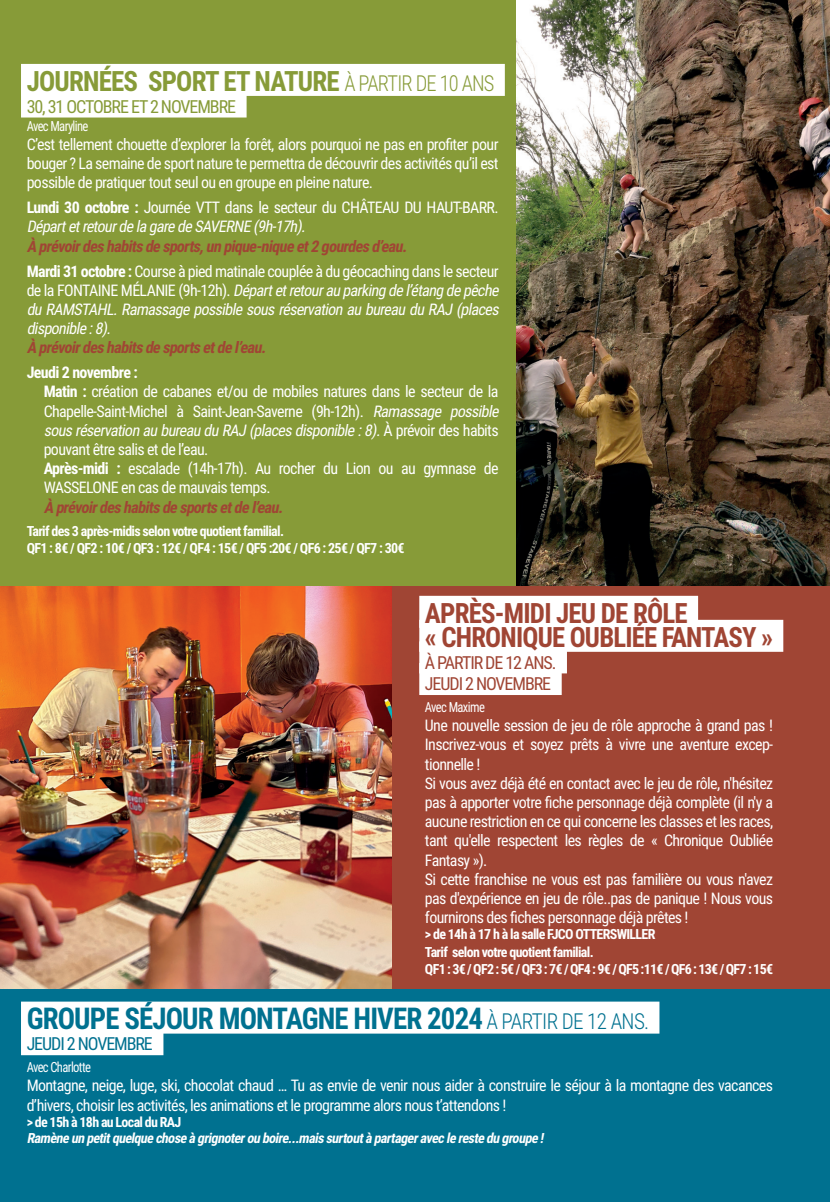
<style>
.page{position:relative;width:830px;height:1202px;background:#fff}
.page>*{position:absolute;margin:0;border:0;box-sizing:border-box;transform-origin:0 0}
.t1{font:700 30px "Roboto Condensed";letter-spacing:-.03em;color:#007190;scale:.96 1}
.t2{font:700 28px "Roboto Condensed";letter-spacing:-.03em;color:#879b38;scale:.96 1}
.t3{font:700 28px "Roboto Condensed";letter-spacing:-.03em;color:#a04534;scale:.95 1}
.t4{font:700 28px "Roboto Condensed";letter-spacing:-.03em;color:#a04534;scale:.96 1}
.t5{font:18px "Roboto Condensed";letter-spacing:-.06em;color:#a04534}
.t6{font:18px "Roboto Condensed";letter-spacing:-.06em;color:#879b38}
.t7{font:18px "Roboto Condensed";letter-spacing:-.06em;color:#007190}
.t8{font:16px/19.2px "Roboto Condensed";letter-spacing:-.04em;color:#fff;text-align:justify}
.t9{font:italic 16px/19.2px "Roboto Condensed";color:#fff}
.t10{font:italic 700 16px "Roboto Condensed";color:#a04534}
.t11{font:700 16px "Roboto Condensed";letter-spacing:-.04em;color:#fff}
.t12{font:700 14px "Roboto Condensed";letter-spacing:-.05em;color:#fff}
.t13{font:italic 700 14px "Roboto Condensed";color:#fff}
.t14{font:14px "Roboto Condensed";letter-spacing:-.05em;color:#fff;scale:.9 1}
.s1{font-weight:300;font-size:22px}
.s2{font-weight:700}
.s3{font-style:italic}
.s4{font-weight:700;font-style:normal}
.s5{font-style:normal}
</style>
<div class="page">
<div style="left:0;top:0;width:829px;height:643px;background:#879b38"></div>
<img style="left:517px;top:0;width:312px;height:586px">
<div style="left:0;top:987px;width:829px;height:215px;background:#007190"></div>
<div style="left:0;top:586px;width:829px;height:403px;background:#a04534"></div>
<img style="left:0;top:586px;width:391px;height:403px">
<div style="left:419px;top:596px;width:279px;height:32px;background:#fff"></div>
<div style="left:419px;top:620px;width:364px;height:32px;background:#fff"></div>
<div style="left:419px;top:641px;width:148px;height:32px;background:#fff"></div>
<div style="left:419px;top:663px;width:142px;height:32px;background:#fff"></div>
<div style="left:21px;top:64px;width:484px;height:32px;background:#fff"></div>
<div style="left:21px;top:86px;width:225px;height:32px;background:#fff"></div>
<div style="left:21px;top:1002px;width:638px;height:32px;background:#fff"></div>
<div style="left:21px;top:1023px;width:142px;height:32px;background:#fff"></div>
<p class="t2" style="left:27px;top:62px;width:489px">JOURNÉES SPORT ET NATURE <span class="s1">À PARTIR DE 10 ANS</span></p>
<p class="t6" style="left:27px;top:94px;width:211px">30, 31 OCTOBRE ET 2 NOVEMBRE</p>
<p class="t14" style="left:27px;top:116px;width:70px">Avec Maryline</p>
<p class="t8" style="left:27px;top:134px;width:473px">C’est tellement chouette d’explorer la forêt, alors pourquoi ne pas en profiter pour bouger ? La semaine de sport nature te permettra de découvrir des activités qu’il est possible de pratiquer tout seul ou en groupe en pleine nature.</p>
<p class="t8" style="left:27px;top:197px;width:473px"><span class="s2">Lundi 30 octobre :</span> Journée VTT dans le secteur du CHÂTEAU DU HAUT-BARR.<br><span class="s3">DépartetretourdelagaredeSAVERNE(9h-17h).</span></p>
<p class="t10" style="left:27px;top:235px;width:385px">À prévoirdeshabitsdesports,unpique-niqueet2gourdesd’eau.</p>
<p class="t9" style="left:27px;top:261px;width:477px"><span class="s4">Mardi 31 octobre :</span> <span class="s5">Course à pied matinale couplée à du géocaching dans le secteur d e l a F O N TA I N E M É L A N I E ( 9 h - 1 2 h ) .</span> Départetretourauparkingdel’étangdepêche duRAMSTAHL.RamassagepossiblesousréservationaubureauduRAJ(places disponible:8).</p>
<p class="t10" style="left:27px;top:336px;width:244px">À prévoirdeshabitsdesportsetdel’eau.</p>
<p class="t11" style="left:27px;top:361px;width:113px">Jeudi 2 novembre :</p>
<p class="t8" style="left:44px;top:382px;width:460px;text-align:left"><span class="s2">Matin :</span> création de cabanes et/ou de mobiles natures dans le secteur de la Chapelle-Saint-Michel à Saint-Jean-Saverne (9h-12h). <span class="s3">Ramassage possible sousréservationaubureauduRAJ(placesdisponible:8).</span>À p r é v o i r d e s h a b i t s pouvant être salis et de l’eau.</p>
<p class="t8" style="left:44px;top:458px;width:456px"><span class="s2">Après-midi :</span> escalade (14h-17h). Au rocher du Lion ou au gymnase de<br>WASSELONE en cas de mauvais temps.</p>
<p class="t10" style="left:44px;top:496px;width:244px">À prévoirdeshabitsdesportsetdel’eau.</p>
<p class="t12" style="left:27px;top:521px;width:259px">Tarif des 3 après-midis selon votre quotient familial.</p>
<p class="t12" style="left:27px;top:538px;width:379px">QF1 : 8€ / QF2 : 10€ / QF3 : 12€ / QF4 : 15€ / QF5 :20€ / QF6 : 25€ / QF7 : 30€</p>
<p class="t4" style="left:425px;top:593px;width:275px">APRÈS-MIDI JEU DE RÔLE</p>
<p class="t3" style="left:425px;top:617px;width:368px">« CHRONIQUE OUBLIÉE FANTASY »</p>
<p class="t5" style="left:425px;top:650px;width:133px">À PARTIR DE 12 ANS.</p>
<p class="t5" style="left:425px;top:671px;width:128px">JEUDI 2 NOVEMBRE</p>
<p class="t14" style="left:425px;top:697px;width:68px">Avec Maxime</p>
<p class="t8" style="left:425px;top:715px;width:350px">Une nouvelle session de jeu de rôle approche à grand pas !<br>Inscrivez-vous et soyez prêts à vivre une aventure excep&shy;tionnelle !</p>
<p class="t8" style="left:425px;top:773px;width:350px">Si vous avez déjà été en contact avec le jeu de rôle, n'hésitez pas à apporter votre fiche personnage déjà complète (il n'y a aucune restriction en ce qui concerne les classes et les races, tant qu'elle respectent les règles de « Chronique Oubliée Fantasy »).</p>
<p class="t8" style="left:425px;top:869px;width:350px">Si cette franchise ne vous est pas familière ou vous n'avez pas d'expérience en jeu de rôle..pas de panique ! Nous vous fournirons des fiches personnage déjà prêtes !</p>
<p class="t12" style="left:425px;top:924px;width:232px">&gt; de 14h à 17 h à la salle FJCO OTTERSWILLER</p>
<p class="t12" style="left:425px;top:942px;width:170px">Tarif selon votre quotient familial.</p>
<p class="t12" style="left:425px;top:959px;width:349px">QF1 : 3€ / QF2 : 5€ / QF3 : 7€ / QF4 : 9€ / QF5 :11€ / QF6 : 13€ / QF7 : 15€</p>
<p class="t1" style="left:27px;top:997px;width:650px">GROUPE SÉJOUR MONTAGNE HIVER 2024 <span class="s1">À PARTIR DE 12 ANS.</span></p>
<p class="t7" style="left:27px;top:1031px;width:128px">JEUDI 2 NOVEMBRE</p>
<p class="t14" style="left:27px;top:1057px;width:73px">Avec Charlotte</p>
<p class="t8" style="left:27px;top:1075px;width:747px">Montagne, neige, luge, ski, chocolat chaud … Tu as envie de venir nous aider à construire le séjour à la montagne des vacances d’hivers, choisir les activités, les animations et le programme alors nous t’attendons !</p>
<p class="t12" style="left:27px;top:1112px;width:156px">&gt; de 15h à 18h au Local du RAJ</p>
<p class="t13" style="left:27px;top:1128px;width:521px">Ramèneunpetitquelquechoseàgrignoterouboire...maissurtoutàpartageraveclerestedugroupe!</p>
</div>
